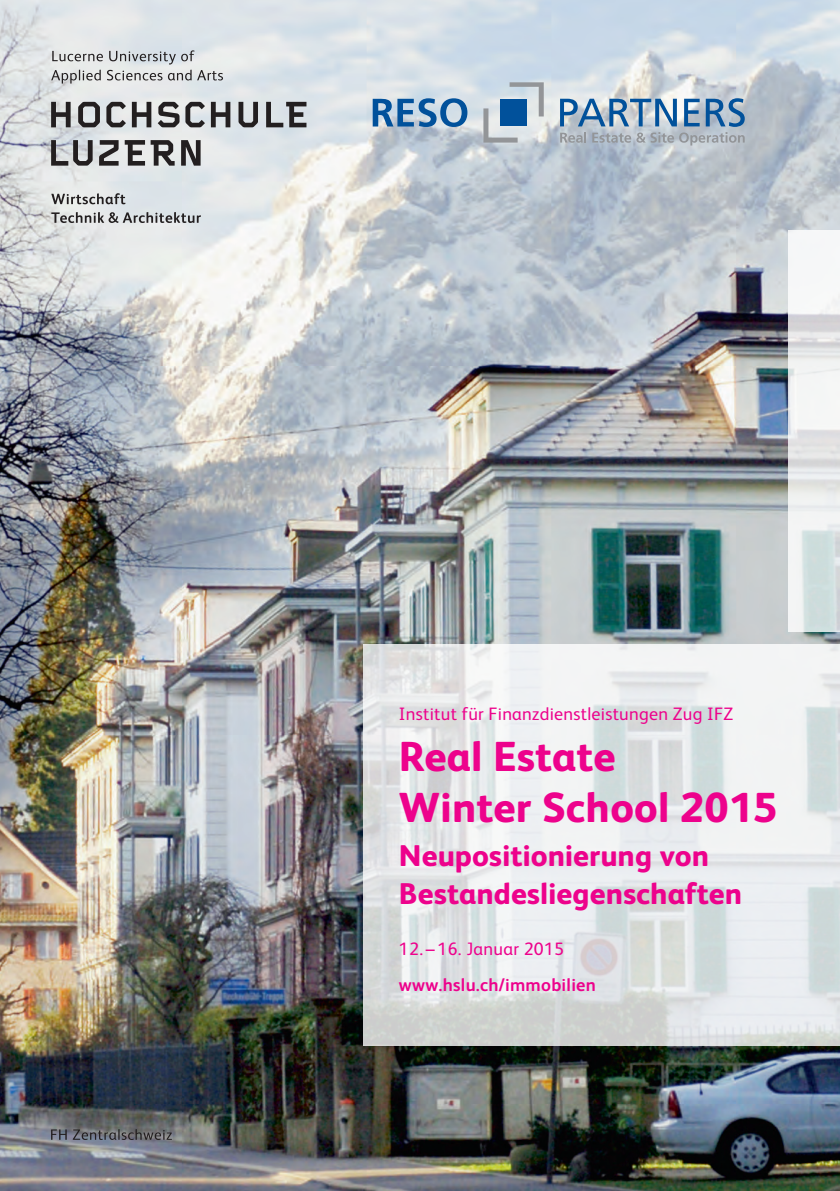
<style>
.page{position:relative;width:840px;height:1191px;background:#fff}
.page>*{position:absolute;margin:0;border:0;box-sizing:border-box;transform-origin:0 0}
.t1{font:800 42px/51px "FS Albert";letter-spacing:.005em;color:#ed028c}
.t2{font:800 30px/38.2px "FS Albert";color:#ed028c}
.t3{font:18px "FS Albert";letter-spacing:.015em;color:#ed028c}
.t4{font:700 18px "FS Albert";letter-spacing:.015em;color:#ed028c}
</style>
<div class="page">
<img style="left:0;top:0;width:839px;height:1191px">
<svg style="left:52px;top:51px;width:51px;height:10px"></svg>
<svg style="left:109px;top:50px;width:85px;height:14px"></svg>
<svg style="left:51px;top:70px;width:50px;height:14px"></svg>
<svg style="left:107px;top:70px;width:55px;height:10px"></svg>
<svg style="left:168px;top:70px;width:23px;height:10px"></svg>
<svg style="left:197px;top:70px;width:26px;height:10px"></svg>
<svg style="left:51px;top:140px;width:42px;height:26px"></svg>
<svg style="left:181px;top:140px;width:19px;height:26px"></svg>
<svg style="left:99px;top:140px;width:19px;height:26px"></svg>
<svg style="left:125px;top:140px;width:49px;height:26px"></svg>
<svg style="left:51px;top:102px;width:20px;height:25px"></svg>
<svg style="left:78px;top:102px;width:22px;height:25px"></svg>
<svg style="left:106px;top:102px;width:20px;height:25px"></svg>
<svg style="left:132px;top:102px;width:19px;height:25px"></svg>
<svg style="left:185px;top:102px;width:20px;height:25px"></svg>
<svg style="left:211px;top:102px;width:19px;height:25px"></svg>
<svg style="left:238px;top:102px;width:20px;height:25px"></svg>
<svg style="left:158px;top:102px;width:21px;height:25px"></svg>
<svg style="left:266px;top:102px;width:40px;height:25px"></svg>
<svg style="left:51px;top:212px;width:150px;height:11px;background:#a2a4a5"></svg>
<svg style="left:51px;top:193px;width:74px;height:11px"></svg>
<svg style="left:483px;top:82px;width:60px;height:61px;background:#c9d1d6"></svg>
<svg style="left:559px;top:98px;width:185px;height:47px;background:#96adc2"></svg>
<div style="left:500px;top:99px;width:26px;height:26px;background:#01519b"></div>
<svg style="left:372px;top:98px;width:95px;height:29px;background:#6e99c1"></svg>
<svg style="left:51px;top:1129px;width:121px;height:11px"></svg>
<svg style="left:363px;top:644px;width:476px;height:402px"></svg>
<svg style="left:788px;top:230px;width:51px;height:401px;fill:#eff1f1"></svg>
<p class="t3" style="left:399px;top:701px;width:335px">Institut für Finanzdienstleistungen Zug IFZ</p>
<h1 class="t1" style="left:399px;top:728px;width:379px">Real Estate<br>Winter School 2015</h1>
<h2 class="t2" style="left:399px;top:834px;width:344px">Neupositionierung von<br>Bestandesliegenschaften</h2>
<p class="t3" style="left:399px;top:937px;width:167px">12. – 16. Januar 2015</p>
<p class="t4" style="left:399px;top:972px;width:198px">www.hslu.ch/immobilien</p>
</div>
